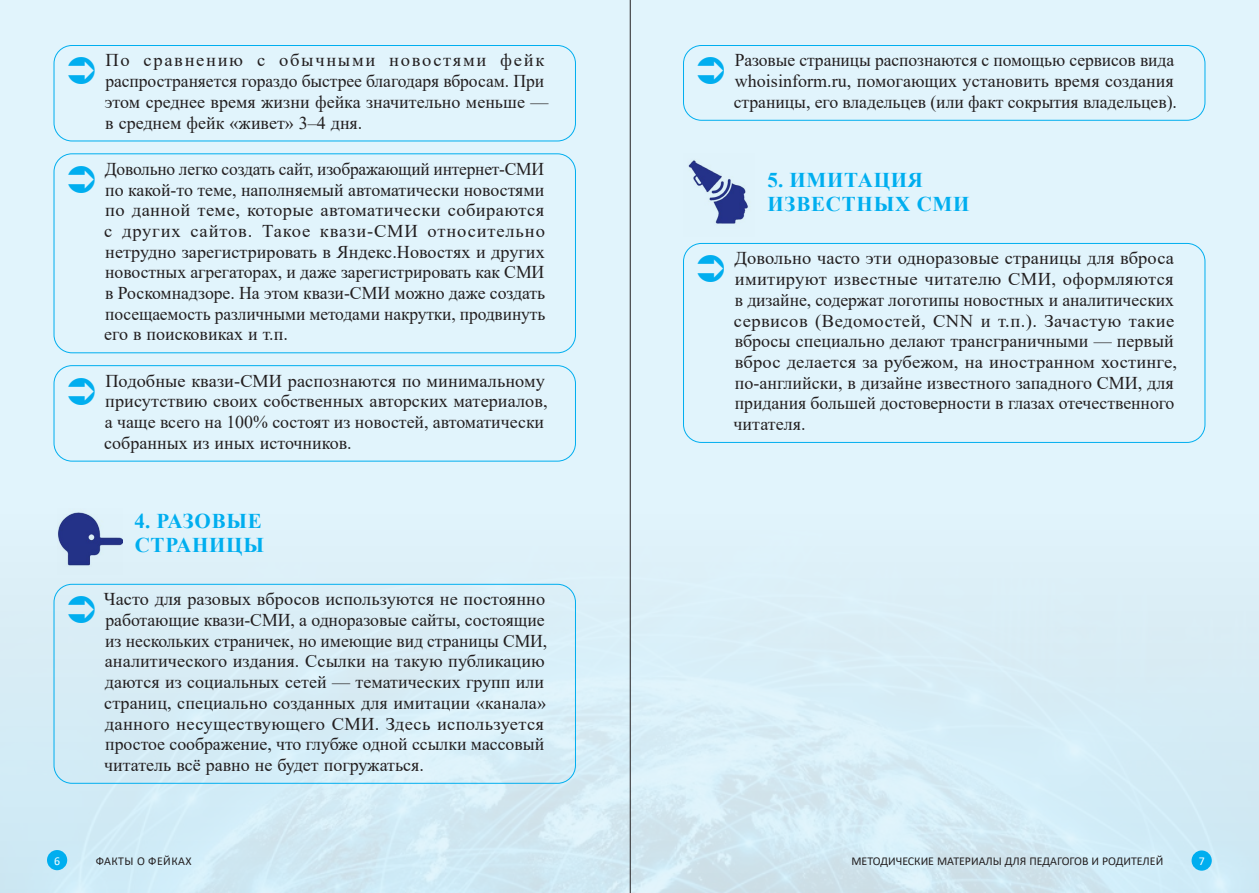
<style>
.page{position:relative;width:1259px;height:893px;background:#fff}
.page>*{position:absolute;margin:0;border:0;box-sizing:border-box;transform-origin:0 0}
.Header01{font:700 21px/24.2px "Times New Roman";letter-spacing:.035em;color:#00aeef}
.t1{font:18px/20.7px "Times New Roman";color:#231f20}
.t2{font:12px "Calibri";color:#231f20}
.t3{font:12px "Calibri";letter-spacing:.04em;color:#231f20}
.t4{font:12px "Calibri";color:#fff}
</style>
<div class="page">
<div style="left:629px;top:0;width:630px;height:893px;background:#e1f4fc"></div>
<div style="left:0;top:0;width:629px;height:893px;background:#e1f4fc"></div>
<img style="left:0;top:499px;width:1259px;height:394px">
<div style="left:47px;top:850px;width:20px;height:20px;background:#00aeef;border-radius:50%"></div>
<div style="left:1191px;top:850px;width:20px;height:21px;background:#00aeef;border-radius:50%"></div>
<img style="left:688px;top:160px;width:60px;height:64px">
<img style="left:57px;top:509px;width:65px;height:65px">
<div style="left:54px;top:45px;width:522px;height:96px;border:1px solid #00aeef;border-radius:18px"></div>
<div style="left:54px;top:153px;width:522px;height:200px;border:1px solid #00aeef;border-radius:18px"></div>
<div style="left:54px;top:365px;width:522px;height:96px;border:1px solid #00aeef;border-radius:18px"></div>
<div style="left:54px;top:584px;width:522px;height:200px;border:1px solid #00aeef;border-radius:18px"></div>
<div style="left:683px;top:45px;width:522px;height:76px;border:1px solid #00aeef;border-radius:18px"></div>
<div style="left:683px;top:243px;width:522px;height:200px;border:1px solid #00aeef;border-radius:18px"></div>
<hr style="left:630px;top:0;width:1px;height:893px;background:#231f20">
<svg style="left:68px;top:596px;width:27px;height:27px"></svg>
<p class="t1" style="left:105px;top:50px;width:445px">По сравнению с обычными новостями фейк распространяется гораздо быстрее благодаря вбросам. При этом среднее время жизни фейка значительно меньше — в среднем фейк «живет» 3–4 дня.</p>
<p class="t1" style="left:104px;top:158px;width:442px;text-align:justify">Довольно легко создать сайт, изображающий интернет-СМИ по какой-то теме, наполняемый автоматически новостями по данной теме, которые автоматически собираются с других сайтов. Такое квази-СМИ относительно нетрудно зарегистрировать в Яндекс.Новостях и других новостных агрегаторах, и даже зарегистрировать как СМИ в Роскомнадзоре. На этом квази-СМИ можно даже создать посещаемость различными методами накрутки, продвинуть его в поисковиках и т.п.</p>
<p class="t1" style="left:104px;top:370px;width:445px">Подобные квази-СМИ распознаются по минимальному присутствию своих собственных авторских материалов, а чаще всего на 100% состоят из новостей, автоматически собранных из иных источников.</p>
<p class="Header01" style="left:135px;top:508px;width:131px">4. РАЗОВЫЕ<br>СТРАНИЦЫ</p>
<p class="t1" style="left:104px;top:588px;width:445px">Часто для разовых вбросов используются не постоянно работающие квази-СМИ, а одноразовые сайты, состоящие из нескольких страничек, но имеющие вид страницы СМИ, аналитического издания. Ссылки на такую публикацию даются из социальных сетей — тематических групп или страниц, специально созданных для имитации «канала» данного несуществующего СМИ. Здесь используется простое соображение, что глубже одной ссылки массовый читатель всё равно не будет погружаться.</p>
<p class="t1" style="left:734px;top:50px;width:445px">Разовые страницы распознаются с помощью сервисов вида whoisinform.ru, помогающих установить время создания страницы, его владельцев (или факт сокрытия владельцев).</p>
<p class="Header01" style="left:767px;top:168px;width:203px">5. ИМИТАЦИЯ<br>ИЗВЕСТНЫХ СМИ</p>
<p class="t1" style="left:733px;top:247px;width:445px">Довольно часто эти одноразовые страницы для вброса имитируют известные читателю СМИ, оформляются в дизайне, содержат логотипы новостных и аналитических сервисов (Ведомостей, CNN и т.п.). Зачастую такие вбросы специально делают трансграничными — первый вброс делается за рубежом, на иностранном хостинге, по-английски, в дизайне известного западного СМИ, для придания большей достоверности в глазах отечественного читателя.</p>
<p class="t4" style="left:54px;top:852px;width:8px">6</p>
<p class="t3" style="left:96px;top:852px;width:97px">ФАКТЫ О ФЕЙКАХ</p>
<p class="t2" style="left:851px;top:852px;width:313px">МЕТОДИЧЕСКИЕ МАТЕРИАЛЫ ДЛЯ ПЕДАГОГОВ И РОДИТЕЛЕЙ</p>
<p class="t4" style="left:1199px;top:852px;width:8px">7</p>
</div>
